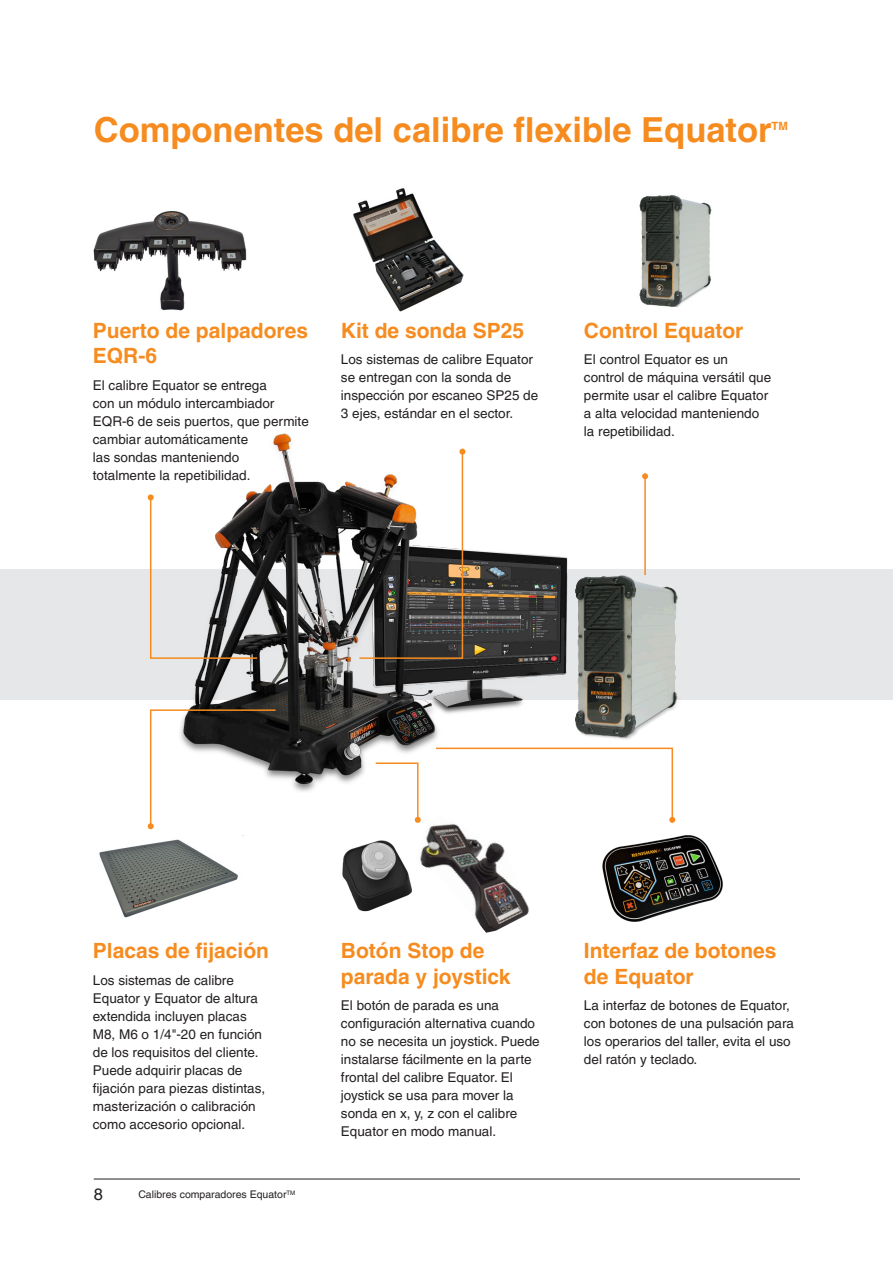
<style>
.page{position:relative;width:893px;height:1263px;background:#fff}
.page>*{position:absolute;margin:0;border:0;box-sizing:border-box;transform-origin:0 0}
.Inside_Headline_21pt_Bold{font:700 34.5px "Helvetica LT Pro";color:#f68c1f}
.Subheading_14pt_Bold{font:700 21px/25.5px "Helvetica LT Pro";color:#f68c1f}
.t1{font:16.5px "Helvetica LT Pro";color:#231f20}
.Body_Text_9pt{font:13.5px/18px "Helvetica LT Pro";color:#231f20}
.Inside_Headline_21pt_Bold-2{font:700 11.4px "Helvetica LT Pro";color:#f68c1f}
.t2{font:10.5px "Helvetica LT Pro";color:#231f20}
</style>
<div class="page">
<hr style="left:94px;top:1179px;width:706px;height:1px;background:#231f20">
<div style="left:0;top:568px;width:893px;height:131px;background:#e6e7e9"></div>
<img style="left:165px;top:433px;width:551px;height:359px">
<img style="left:99px;top:826px;width:145px;height:92px">
<img style="left:342px;top:841px;width:69px;height:71px">
<img style="left:93px;top:211px;width:154px;height:100px">
<img style="left:353px;top:188px;width:111px;height:124px">
<img style="left:602px;top:835px;width:121px;height:87px">
<img style="left:420px;top:823px;width:109px;height:110px">
<svg style="left:148px;top:494px;width:111px;height:166px"></svg>
<svg style="left:148px;top:709px;width:129px;height:120px"></svg>
<svg style="left:374px;top:762px;width:47px;height:61px"></svg>
<svg style="left:435px;top:747px;width:240px;height:76px"></svg>
<svg style="left:358px;top:449px;width:107px;height:211px"></svg>
<hr style="left:644px;top:476px;width:2px;height:99px;background:#f68c1f">
<svg style="left:642px;top:473px;width:6px;height:6px"></svg>
<img style="left:639px;top:195px;width:73px;height:112px">
<p class="Inside_Headline_21pt_Bold" style="left:94px;top:109px;width:679px">Componentes del calibre flexible Equator</p>
<p class="Inside_Headline_21pt_Bold-2" style="left:772px;top:119px;width:18px">TM</p>
<p class="Subheading_14pt_Bold" style="left:93px;top:318px;width:217px">Puerto de palpadores<br>EQR-6</p>
<p class="Body_Text_9pt" style="left:93px;top:376px;width:218px">El calibre Equator se entrega<br>con un módulo intercambiador<br>EQR-6 de seis puertos, que permite cambiar automáticamente<br>las sondas manteniendo<br>totalmente la repetibilidad.</p>
<p class="Subheading_14pt_Bold" style="left:341px;top:318px;width:185px">Kit de sonda SP25</p>
<p class="Body_Text_9pt" style="left:341px;top:350px;width:199px">Los sistemas de calibre Equator se entregan con la sonda de inspección por escaneo SP25 de<br>3 ejes, estándar en el sector.</p>
<p class="Subheading_14pt_Bold" style="left:584px;top:318px;width:161px">Control Equator</p>
<p class="Body_Text_9pt" style="left:584px;top:350px;width:189px">El control Equator es un control de máquina versátil que permite usar el calibre Equator a alta velocidad manteniendo la repetibilidad.</p>
<p class="Subheading_14pt_Bold" style="left:93px;top:938px;width:178px">Placas de fijación</p>
<p class="Body_Text_9pt" style="left:93px;top:971px;width:174px">Los sistemas de calibre<br>Equator y Equator de altura extendida incluyen placas<br>M8, M6 o 1/4"-20 en función de los requisitos del cliente.<br>Puede adquirir placas de fijación para piezas distintas, masterización o calibración como accesorio opcional.</p>
<p class="t1" style="left:94px;top:1185px;width:11px">8</p>
<p class="t2" style="left:138px;top:1188px;width:158px">Calibres comparadores Equator<sup>TM</sup></p>
<p class="Subheading_14pt_Bold" style="left:341px;top:938px;width:171px">Botón Stop de parada y joystick</p>
<p class="Body_Text_9pt" style="left:341px;top:996px;width:200px">El botón de parada es una configuración alternativa cuando no se necesita un joystick. Puede instalarse fácilmente en la parte frontal del calibre Equator. El joystick se usa para mover la sonda en x, y, z con el calibre<br>Equator en modo manual.</p>
<p class="Subheading_14pt_Bold" style="left:584px;top:938px;width:194px">Interfaz de botones de Equator</p>
<p class="Body_Text_9pt" style="left:584px;top:996px;width:211px">La interfaz de botones de Equator, con botones de una pulsación para los operarios del taller, evita el uso del ratón y teclado.</p>
</div>
